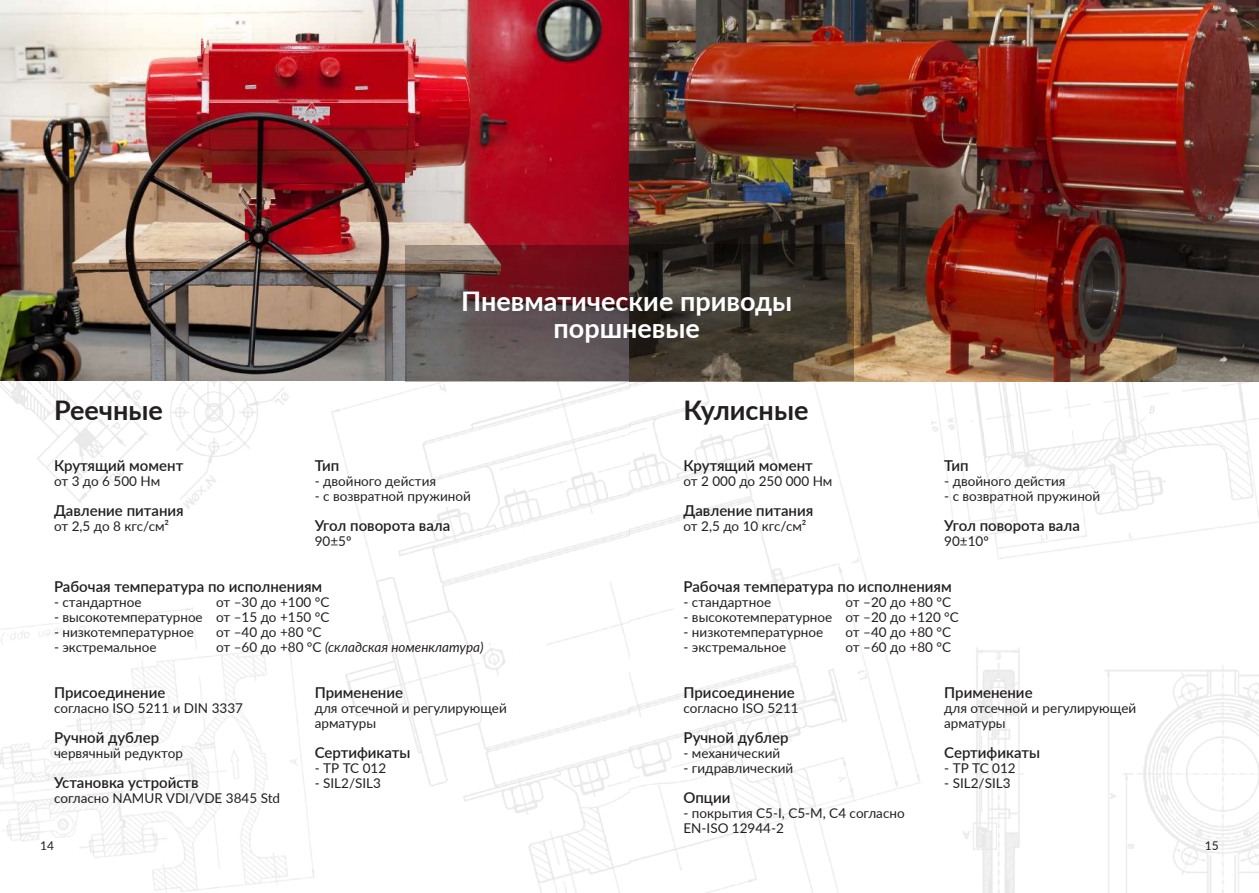
<style>
.page{position:relative;width:1259px;height:893px;background:#fff}
.page>*{position:absolute;margin:0;border:0;box-sizing:border-box;transform-origin:0 0}
.t1{font:700 27px/27px "Lato";color:#fff;text-align:center}
.t2{font:700 27px "Lato";color:#231f20}
.t3{font:600 15px "Lato";color:#231f20}
.t4{font:13.5px/15px "Lato";color:#231f20}
.t5{font:italic 13.5px "Lato";color:#231f20}
.t6{font:12px "Lato";color:#231f20}
.s1{font-style:normal}
</style>
<div class="page">
<img style="left:0;top:381px;width:1259px;height:512px">
<img style="left:0;top:0;width:1259px;height:381px">
<svg style="left:405px;top:245px;width:224px;height:136px;background:#674749"></svg>
<svg style="left:629px;top:244px;width:225px;height:137px;background:#3e372c"></svg>
<h1 class="t2" style="left:54px;top:390px;width:110px">Реечные</h1>
<h1 class="t1" style="left:461px;top:287px;width:332px">Пневматические приводы поршневые</h1>
<h1 class="t2" style="left:683px;top:390px;width:126px">Кулисные</h1>
<p class="t3" style="left:315px;top:455px;width:26px">Тип</p>
<p class="t4" style="left:315px;top:473px;width:123px">- двойного дейстия</p>
<p class="t4" style="left:315px;top:488px;width:158px">- с возвратной пружиной</p>
<p class="t3" style="left:315px;top:515px;width:137px">Угол поворота вала</p>
<p class="t4" style="left:315px;top:533px;width:38px">90±5º</p>
<p class="t3" style="left:54px;top:576px;width:270px">Рабочая температура по исполнениям</p>
<p class="t4" style="left:54px;top:594px;width:89px">- стандартное</p>
<p class="t4" style="left:216px;top:594px;width:115px">от –30 до +100 °С</p>
<p class="t4" style="left:54px;top:609px;width:277px">- высокотемпературное от –15 до +150 °С</p>
<p class="t4" style="left:54px;top:624px;width:141px">- низкотемпературное</p>
<p class="t4" style="left:216px;top:624px;width:107px">от –40 до +80 °С</p>
<p class="t4" style="left:54px;top:639px;width:104px">- экстремальное</p>
<p class="t5" style="left:216px;top:638px;width:269px"><span class="s1">от –60 до +80 °С</span> (складская номенклатура)</p>
<p class="t3" style="left:54px;top:681px;width:113px">Присоединение</p>
<p class="t4" style="left:54px;top:700px;width:190px">согласно ISO 5211 и DIN 3337</p>
<p class="t3" style="left:54px;top:726px;width:107px">Ручной дублер</p>
<p class="t4" style="left:54px;top:745px;width:130px">червячный редуктор</p>
<p class="t3" style="left:54px;top:771px;width:146px">Установка устройств</p>
<p class="t4" style="left:54px;top:790px;width:228px">согласно NAMUR VDI/VDE 3845 Std</p>
<p class="t3" style="left:54px;top:455px;width:131px">Крутящий момент</p>
<p class="t4" style="left:54px;top:473px;width:108px">от 3 до 6 500 Нм</p>
<p class="t3" style="left:54px;top:500px;width:131px">Давление питания</p>
<p class="t4" style="left:54px;top:518px;width:117px">от 2,5 до 8 кгс/см²</p>
<p class="t3" style="left:315px;top:681px;width:90px">Применение</p>
<p class="t4" style="left:315px;top:700px;width:194px">для отсечной и регулирующей арматуры</p>
<p class="t3" style="left:315px;top:741px;width:97px">Сертификаты</p>
<p class="t4" style="left:315px;top:760px;width:73px">- ТР ТС 012</p>
<p class="t4" style="left:315px;top:775px;width:68px">- SIL2/SIL3</p>
<p class="t6" style="left:40px;top:837px;width:15px">14</p>
<p class="t3" style="left:683px;top:455px;width:131px">Крутящий момент</p>
<p class="t4" style="left:683px;top:473px;width:150px">от 2 000 до 250 000 Нм</p>
<p class="t3" style="left:683px;top:500px;width:131px">Давление питания</p>
<p class="t4" style="left:683px;top:518px;width:124px">от 2,5 до 10 кгс/см²</p>
<p class="t3" style="left:944px;top:455px;width:26px">Тип</p>
<p class="t4" style="left:944px;top:473px;width:123px">- двойного дейстия</p>
<p class="t4" style="left:944px;top:488px;width:158px">- с возвратной пружиной</p>
<p class="t3" style="left:944px;top:515px;width:137px">Угол поворота вала</p>
<p class="t4" style="left:944px;top:533px;width:46px">90±10º</p>
<p class="t3" style="left:683px;top:576px;width:270px">Рабочая температура по исполнениям</p>
<p class="t4" style="left:683px;top:594px;width:89px">- стандартное</p>
<p class="t4" style="left:845px;top:594px;width:107px">от –20 до +80 °С</p>
<p class="t4" style="left:683px;top:609px;width:277px">- высокотемпературное от –20 до +120 °С</p>
<p class="t4" style="left:683px;top:624px;width:141px">- низкотемпературное</p>
<p class="t4" style="left:845px;top:624px;width:107px">от –40 до +80 °С</p>
<p class="t4" style="left:683px;top:639px;width:104px">- экстремальное</p>
<p class="t4" style="left:845px;top:639px;width:107px">от –60 до +80 °С</p>
<p class="t3" style="left:683px;top:681px;width:113px">Присоединение</p>
<p class="t4" style="left:683px;top:700px;width:117px">согласно ISO 5211</p>
<p class="t3" style="left:683px;top:726px;width:107px">Ручной дублер</p>
<p class="t4" style="left:683px;top:745px;width:98px">- механический</p>
<p class="t4" style="left:683px;top:760px;width:111px">- гидравлический</p>
<p class="t3" style="left:683px;top:786px;width:48px">Опции</p>
<p class="t4" style="left:683px;top:805px;width:223px">- покрытия C5-I, C5-M, C4 согласно<br>EN-ISO 12944-2</p>
<p class="t3" style="left:944px;top:681px;width:90px">Применение</p>
<p class="t4" style="left:944px;top:700px;width:194px">для отсечной и регулирующей арматуры</p>
<p class="t3" style="left:944px;top:741px;width:97px">Сертификаты</p>
<p class="t4" style="left:944px;top:760px;width:73px">- ТР ТС 012</p>
<p class="t4" style="left:944px;top:775px;width:68px">- SIL2/SIL3</p>
<p class="t6" style="left:1205px;top:837px;width:15px">15</p>
</div>
